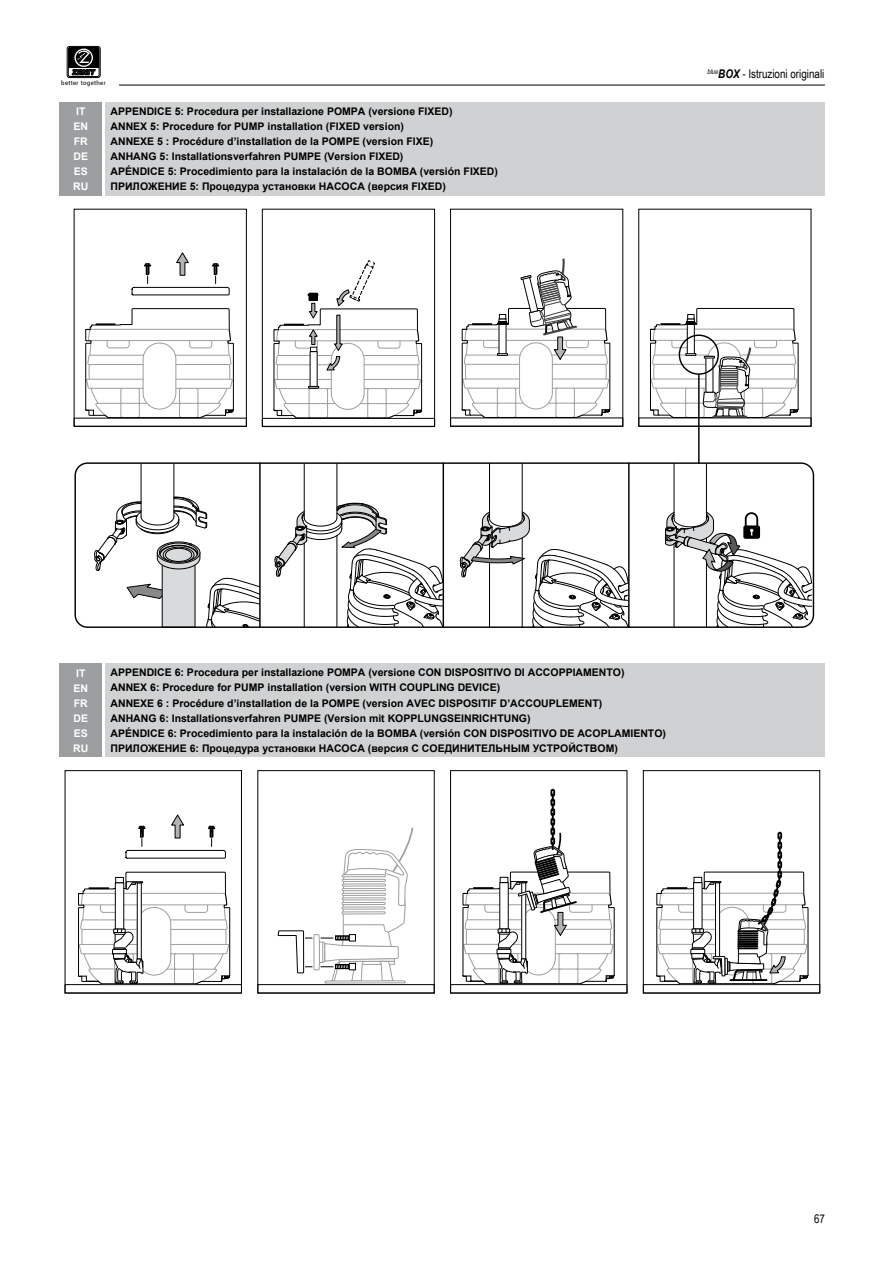
<style>
.page{position:relative;width:893px;height:1263px;background:#fff}
.page>*{position:absolute;margin:0;border:0;box-sizing:border-box;transform-origin:0 0}
.t1{font:12px "Arial Narrow";color:#000}
.t2{font:700 10.5px/15px "Arial";color:#000}
.t3{font:700 10.5px/15px "Arial";color:#fff}
.t4{font:6px "Roboto";letter-spacing:.05em;color:#000}
.s1{font-weight:700;font-style:italic}
</style>
<div class="page">
<div style="left:60px;top:102px;width:42px;height:94px;background:#9c9e9f"></div>
<div style="left:60px;top:663px;width:42px;height:94px;background:#9c9e9f"></div>
<div style="left:105px;top:102px;width:720px;height:94px;background:#d0d1d2"></div>
<div style="left:105px;top:663px;width:720px;height:94px;background:#d0d1d2"></div>
<hr style="left:119px;top:85px;width:706px;height:1px;background:#000">
<div style="left:67px;top:46px;width:34px;height:32px;border:1px solid #000;border-radius:3px"></div>
<div style="left:68px;top:47px;width:31px;height:30px;border:1px solid #000;border-radius:2px"></div>
<svg style="left:68px;top:47px;width:31px;height:28px"></svg>
<div style="left:262px;top:418px;width:173px;height:9px;border:1px solid #000"></div>
<hr style="left:706px;top:463px;width:1px;height:56px;background:#000">
<hr style="left:674px;top:463px;width:1px;height:56px;background:#000">
<hr style="left:522px;top:463px;width:1px;height:55px;background:#000">
<hr style="left:489px;top:463px;width:1px;height:55px;background:#000">
<hr style="left:337px;top:464px;width:1px;height:54px;background:#000">
<hr style="left:304px;top:464px;width:1px;height:54px;background:#000">
<hr style="left:174px;top:464px;width:1px;height:53px;background:#000">
<hr style="left:141px;top:464px;width:1px;height:53px;background:#000">
<svg style="left:94px;top:495px;width:165px;height:131px"></svg>
<svg style="left:85px;top:308px;width:149px;height:110px"></svg>
<svg style="left:132px;top:252px;width:98px;height:44px"></svg>
<svg style="left:462px;top:258px;width:148px;height:160px"></svg>
<svg style="left:650px;top:308px;width:149px;height:111px"></svg>
<hr style="left:698px;top:374px;width:2px;height:89px;background:#000">
<hr style="left:259px;top:463px;width:2px;height:164px;background:#000">
<hr style="left:443px;top:463px;width:1px;height:164px;background:#000">
<hr style="left:628px;top:463px;width:2px;height:164px;background:#000">
<svg style="left:460px;top:502px;width:169px;height:124px"></svg>
<svg style="left:274px;top:501px;width:169px;height:125px"></svg>
<svg style="left:665px;top:502px;width:147px;height:126px"></svg>
<svg style="left:273px;top:260px;width:149px;height:158px"></svg>
<div style="left:74px;top:462px;width:740px;height:166px;border:1px solid #000;border-radius:12px"></div>
<div style="left:679px;top:334px;width:40px;height:41px;border:1px solid #000;border-radius:50%"></div>
<div style="left:74px;top:209px;width:173px;height:218px;border:1px solid #000"></div>
<div style="left:262px;top:209px;width:173px;height:218px;border:1px solid #000"></div>
<div style="left:450px;top:209px;width:173px;height:218px;border:1px solid #000"></div>
<div style="left:65px;top:984px;width:177px;height:9px;border:1px solid #000"></div>
<div style="left:257px;top:984px;width:178px;height:9px;border:1px solid #000"></div>
<div style="left:450px;top:984px;width:177px;height:9px;border:1px solid #000"></div>
<div style="left:643px;top:984px;width:177px;height:9px;border:1px solid #000"></div>
<svg style="left:78px;top:872px;width:152px;height:122px"></svg>
<svg style="left:125px;top:814px;width:101px;height:45px"></svg>
<svg style="left:462px;top:789px;width:153px;height:205px"></svg>
<svg style="left:277px;top:827px;width:137px;height:167px"></svg>
<svg style="left:656px;top:832px;width:153px;height:162px"></svg>
<div style="left:65px;top:770px;width:177px;height:223px;border:1px solid #000"></div>
<div style="left:450px;top:770px;width:177px;height:223px;border:1px solid #000"></div>
<div style="left:643px;top:770px;width:177px;height:223px;border:1px solid #000"></div>
<p class="t4" style="left:61px;top:79px;width:46px">better together</p>
<p class="t3" style="left:73px;top:104px;width:17px">IT<br>EN<br>FR<br>DE<br>ES<br>RU</p>
<p class="t2" style="left:111px;top:104px;width:389px">APPENDICE 5: Procedura per installazione POMPA (versione FIXED)<br>ANNEX 5: Procedure for PUMP installation (FIXED version)<br>ANNEXE 5 : Procédure d’installation de la POMPE (version FIXE)<br>ANHANG 5: Installationsverfahren PUMPE (Version FIXED)<br>APÉNDICE 5: Procedimiento para la instalación de la BOMBA (versión FIXED)<br>ПРИЛОЖЕНИЕ 5: Процедура установки НАСОСА (версия FIXED)</p>
<p class="t1" style="left:707px;top:65px;width:118px"><sup>blue</sup><span class="s1">BOX</span> - Istruzioni originali</p>
<p class="t3" style="left:73px;top:665px;width:17px">IT<br>EN<br>FR<br>DE<br>ES<br>RU</p>
<p class="t2" style="left:111px;top:665px;width:557px">APPENDICE 6: Procedura per installazione POMPA (versione CON DISPOSITIVO DI ACCOPPIAMENTO)<br>ANNEX 6: Procedure for PUMP installation (version WITH COUPLING DEVICE)<br>ANNEXE 6 : Procédure d’installation de la POMPE (version AVEC DISPOSITIF D’ACCOUPLEMENT)<br>ANHANG 6: Installationsverfahren PUMPE (Version mit KOPPLUNGSEINRICHTUNG)<br>APÉNDICE 6: Procedimiento para la instalación de la BOMBA (versión CON DISPOSITIVO DE ACOPLAMIENTO)<br>ПРИЛОЖЕНИЕ 6: Процедура установки НАСОСА (версия С СОЕДИНИТЕЛЬНЫМ УСТРОЙСТВОМ)</p>
<p class="t1" style="left:814px;top:1210px;width:12px">67</p>
</div>
